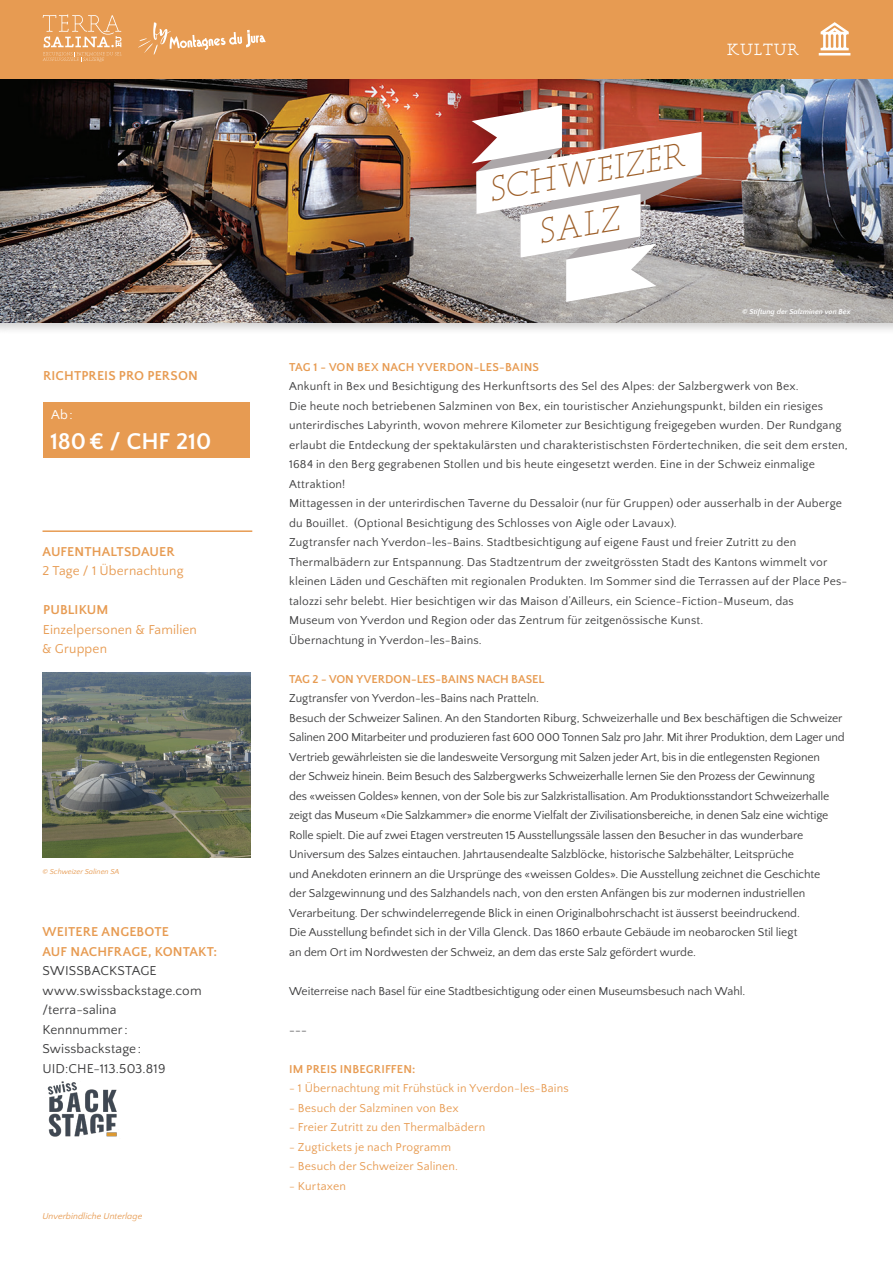
<style>
.page{position:relative;width:893px;height:1263px;background:#fff}
.page>*{position:absolute;margin:0;border:0;box-sizing:border-box;transform-origin:0 0}
.t1{font:italic 300 31.5px "Saljan";color:#9d5e27}
.t2{font:700 24px "Quattrocento Sans";letter-spacing:-.005em;color:#fff}
.t3{font:15px "Saljan";color:#fff}
.t4{font:13.5px/19.5px "Quattrocento Sans";letter-spacing:.01em;color:#3e3e3f}
.t5{font:700 13.5px/19.5px "Quattrocento Sans";letter-spacing:.01em;color:#e79b52}
.t6{font:13.5px/19.5px "Quattrocento Sans";letter-spacing:.005em;color:#e79b52}
.t7{font:13.5px "Quattrocento Sans";color:#fff}
.t8{font:12px/19.5px "Quattrocento Sans";color:#3e3e3f}
.t9{font:12px "Quattrocento Sans";letter-spacing:.015em;color:#e79b52}
.t10{font:700 12px "Quattrocento Sans";letter-spacing:.01em;color:#e79b52}
.t11{font:italic 9px "Quattrocento Sans";color:#e79b52}
.t12{font:italic 700 7.5px "Quattrocento Sans";color:#fff}
.t13{font:italic 7.5px "Quattrocento Sans";color:#e79b52}
</style>
<div class="page">
<div style="left:0;top:73px;width:893px;height:262px;background:#231f20;opacity:.2"></div>
<img style="left:0;top:78px;width:893px;height:245px">
<div style="left:0;top:0;width:893px;height:78px;background:#e79b52"></div>
<svg style="left:138px;top:22px;width:128px;height:33px"></svg>
<svg style="left:43px;top:14px;width:79px;height:48px"></svg>
<div style="left:43px;top:402px;width:207px;height:55px;background:#e79b52"></div>
<img style="left:47px;top:1081px;width:70px;height:56px">
<hr style="left:43px;top:530px;width:209px;height:2px;background:#e79b52">
<svg style="left:819px;top:22px;width:31px;height:33px"></svg>
<img style="left:43px;top:672px;width:208px;height:185px">
<svg style="left:472px;top:105px;width:229px;height:197px"></svg>
<p class="t5" style="left:43px;top:367px;width:156px">RICHTPREIS PRO PERSON</p>
<p class="t7" style="left:51px;top:408px;width:23px">Ab:</p>
<p class="t2" style="left:50px;top:428px;width:163px">180€ / CHF 210</p>
<p class="t5" style="left:43px;top:542px;width:133px">AUFENTHALTSDAUER</p>
<p class="t6" style="left:42px;top:562px;width:143px">2 Tage / 1 Übernachtung</p>
<p class="t5" style="left:43px;top:601px;width:67px">PUBLIKUM</p>
<p class="t6" style="left:42px;top:620px;width:156px">Einzelpersonen &amp; Familien &amp; Gruppen</p>
<p class="t13" style="left:43px;top:868px;width:78px">© Schweizer Salinen SA</p>
<p class="t5" style="left:43px;top:922px;width:176px">WEITERE ANGEBOTE<br>AUF NACHFRAGE, KONTAKT:</p>
<p class="t4" style="left:43px;top:961px;width:116px">SWISSBACKSTAGE</p>
<p class="t4" style="left:43px;top:981px;width:161px">www.swissbackstage.com</p>
<p class="t4" style="left:43px;top:1000px;width:75px">/terra-salina</p>
<p class="t4" style="left:43px;top:1020px;width:87px">Kennnummer:</p>
<p class="t4" style="left:43px;top:1039px;width:124px">Swissbackstage:<br>UID:CHE-113.503.819</p>
<p class="t11" style="left:43px;top:1211px;width:101px">Unverbindliche Unterlage</p>
<p class="t1" style="left:485px;top:168px;width:201px;rotate:-10deg">SCHWEIZER</p>
<p class="t1" style="left:535px;top:211px;width:83px;rotate:-10deg">SALZ</p>
<p class="t3" style="left:727px;top:39px;width:74px">KULTUR</p>
<p class="t12" style="left:742px;top:307px;width:110px">© Stiftung der Salzminen von Bex</p>
<p class="t10" style="left:289px;top:360px;width:251px">TAG 1 - VON BEX NACH YVERDON-LES-BAINS</p>
<p class="t8" style="left:289px;top:377px;width:560px">Ankunft in Bex und Besichtigung des Herkunftsorts des Sel des Alpes: der Salzbergwerk von Bex.<br>Die heute noch betriebenen Salzminen von Bex, ein touristischer Anziehungspunkt, bilden ein riesiges unterirdisches Labyrinth, wovon mehrere Kilometer zur Besichtigung freigegeben wurden. Der Rundgang erlaubt die Entdeckung der spektakulärsten und charakteristischsten Fördertechniken, die seit dem ersten, 1684 in den Berg gegrabenen Stollen und bis heute eingesetzt werden. Eine in der Schweiz einmalige Attraktion!</p>
<p class="t8" style="left:289px;top:494px;width:554px">Mittagessen in der unterirdischen Taverne du Dessaloir (nur für Gruppen) oder ausserhalb in der Auberge du Bouillet. (Optional Besichtigung des Schlosses von Aigle oder Lavaux).</p>
<p class="t8" style="left:289px;top:533px;width:560px">Zugtransfer nach Yverdon-les-Bains. Stadtbesichtigung auf eigene Faust und freier Zutritt zu den Thermalbädern zur Entspannung. Das Stadtzentrum der zweitgrössten Stadt des Kantons wimmelt vor kleinen Läden und Geschäften mit regionalen Produkten. Im Sommer sind die Terrassen auf der Place Pes&shy;talozzi sehr belebt. Hier besichtigen wir das Maison d’Ailleurs, ein Science-Fiction-Museum, das<br>Museum von Yverdon und Region oder das Zentrum für zeitgenössische Kunst.</p>
<p class="t8" style="left:289px;top:630px;width:194px">Übernachtung in Yverdon-les-Bains.</p>
<p class="t10" style="left:289px;top:672px;width:257px">TAG 2 - VON YVERDON-LES-BAINS NACH BASEL</p>
<p class="t8" style="left:289px;top:689px;width:251px">Zugtransfer von Yverdon-les-Bains nach Pratteln.</p>
<p class="t8" style="left:289px;top:708px;width:557px">Besuch der Schweizer Salinen. An den Standorten Riburg, Schweizerhalle und Bex beschäftigen die Schweizer Salinen 200 Mitarbeiter und produzieren fast 600 000 Tonnen Salz pro Jahr. Mit ihrer Produktion, dem Lager und Vertrieb gewährleisten sie die landesweite Versorgung mit Salzen jeder Art, bis in die entlegensten Regionen<br>der Schweiz hinein. Beim Besuch des Salzbergwerks Schweizerhalle lernen Sie den Prozess der Gewinnung<br>des «weissen Goldes» kennen, von der Sole bis zur Salzkristallisation. Am Produktionsstandort Schweizerhalle zeigt das Museum «Die Salzkammer» die enorme Vielfalt der Zivilisationsbereiche, in denen Salz eine wichtige Rolle spielt. Die auf zwei Etagen verstreuten 15 Ausstellungssäle lassen den Besucher in das wunderbare Universum des Salzes eintauchen. Jahrtausendealte Salzblöcke, historische Salzbehälter, Leitsprüche<br>und Anekdoten erinnern an die Ursprünge des «weissen Goldes». Die Ausstellung zeichnet die Geschichte<br>der Salzgewinnung und des Salzhandels nach, von den ersten Anfängen bis zur modernen industriellen Verarbeitung. Der schwindelerregende Blick in einen Originalbohrschacht ist äusserst beeindruckend.<br>Die Ausstellung befindet sich in der Villa Glenck. Das 1860 erbaute Gebäude im neobarocken Stil liegt<br>an dem Ort im Nordwesten der Schweiz, an dem das erste Salz gefördert wurde.</p>
<p class="t8" style="left:289px;top:981px;width:458px">Weiterreise nach Basel für eine Stadtbesichtigung oder einen Museumsbesuch nach Wahl.</p>
<p class="t8" style="left:289px;top:1020px;width:19px">---</p>
<p class="t10" style="left:289px;top:1062px;width:128px">IM PREIS INBEGRIFFEN:</p>
<p class="t9" style="left:289px;top:1082px;width:281px">- 1 Übernachtung mit Frühstück in Yverdon-les-Bains</p>
<p class="t9" style="left:289px;top:1101px;width:171px">- Besuch der Salzminen von Bex</p>
<p class="t9" style="left:289px;top:1121px;width:198px">- Freier Zutritt zu den Thermalbädern</p>
<p class="t9" style="left:289px;top:1140px;width:163px">- Zugtickets je nach Programm</p>
<p class="t9" style="left:289px;top:1160px;width:170px">- Besuch der Schweizer Salinen.</p>
<p class="t9" style="left:289px;top:1179px;width:58px">- Kurtaxen</p>
</div>
